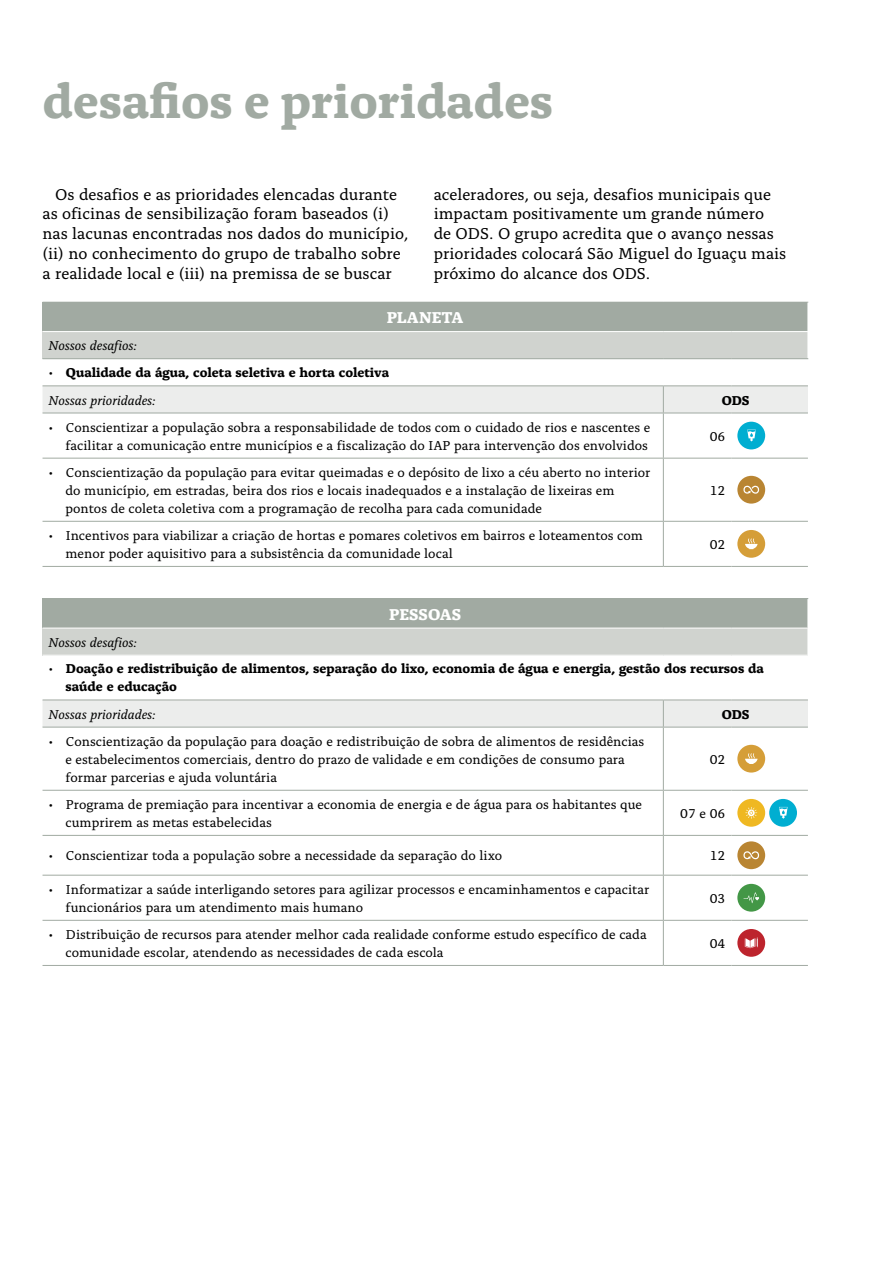
<style>
.page{position:relative;width:893px;height:1263px;background:#fff}
.page>*{position:absolute;margin:0;border:0;box-sizing:border-box;transform-origin:0 0}
.t1{font:700 49.5px "Alda OT";color:#a1aaa2}
.t2{font:16.5px/19.8px "Alda OT";color:#000}
.t3{font:700 16.5px "Alda OT";color:#fff}
.t4{font:13.5px/18px "Alda OT";color:#000}
.t5{font:700 13.5px/27.2px "Alda OT";color:#000}
.t6{font:italic 13.5px "Alda OT";color:#000}
.s1{font-weight:400}
.s2{font-weight:400;font-style:italic}
</style>
<div class="page">
<div style="left:43px;top:302px;width:765px;height:30px;background:#a1aaa2"></div>
<div style="left:43px;top:332px;width:765px;height:27px;background:#d0d3cf"></div>
<svg style="left:43px;top:386px;width:765px;height:27px;background:#e9eae9"></svg>
<hr style="left:43px;top:413px;width:620px;height:1px;background:#a1aaa2">
<hr style="left:663px;top:413px;width:1px;height:45px;background:#a1aaa2">
<hr style="left:43px;top:458px;width:620px;height:1px;background:#a1aaa2">
<hr style="left:663px;top:458px;width:68px;height:1px;background:#a1aaa2">
<hr style="left:663px;top:458px;width:1px;height:63px;background:#a1aaa2">
<hr style="left:731px;top:458px;width:77px;height:1px;background:#a1aaa2">
<hr style="left:43px;top:521px;width:620px;height:1px;background:#a1aaa2">
<hr style="left:663px;top:521px;width:68px;height:1px;background:#a1aaa2">
<hr style="left:663px;top:522px;width:1px;height:44px;background:#a1aaa2">
<hr style="left:731px;top:521px;width:77px;height:1px;background:#a1aaa2">
<hr style="left:43px;top:566px;width:620px;height:1px;background:#a1aaa2">
<hr style="left:663px;top:566px;width:68px;height:1px;background:#a1aaa2">
<hr style="left:731px;top:566px;width:77px;height:1px;background:#a1aaa2">
<hr style="left:663px;top:413px;width:68px;height:1px;background:#a1aaa2">
<hr style="left:731px;top:413px;width:77px;height:1px;background:#a1aaa2">
<svg style="left:807px;top:303px;width:1px;height:55px"></svg>
<hr style="left:43px;top:331px;width:620px;height:1px;background:#fff">
<hr style="left:663px;top:331px;width:68px;height:1px;background:#fff">
<hr style="left:731px;top:331px;width:77px;height:1px;background:#fff">
<hr style="left:43px;top:385px;width:620px;height:1px;background:#a1aaa2">
<hr style="left:663px;top:385px;width:68px;height:1px;background:#a1aaa2">
<hr style="left:731px;top:385px;width:77px;height:1px;background:#a1aaa2">
<hr style="left:43px;top:358px;width:620px;height:1px;background:#a1aaa2">
<hr style="left:663px;top:358px;width:68px;height:1px;background:#a1aaa2">
<hr style="left:731px;top:358px;width:77px;height:1px;background:#a1aaa2">
<svg style="left:737px;top:422px;width:28px;height:27px"></svg>
<svg style="left:737px;top:476px;width:28px;height:28px"></svg>
<svg style="left:737px;top:530px;width:28px;height:28px"></svg>
<div style="left:43px;top:599px;width:765px;height:29px;background:#a1aaa2"></div>
<div style="left:43px;top:628px;width:765px;height:27px;background:#d0d3cf"></div>
<svg style="left:43px;top:700px;width:765px;height:27px;background:#e9eae9"></svg>
<hr style="left:43px;top:727px;width:620px;height:1px;background:#a1aaa2">
<hr style="left:663px;top:727px;width:1px;height:63px;background:#a1aaa2">
<hr style="left:43px;top:790px;width:620px;height:1px;background:#a1aaa2">
<hr style="left:663px;top:790px;width:68px;height:1px;background:#a1aaa2">
<hr style="left:663px;top:791px;width:1px;height:44px;background:#a1aaa2">
<hr style="left:731px;top:790px;width:77px;height:1px;background:#a1aaa2">
<hr style="left:43px;top:835px;width:620px;height:1px;background:#a1aaa2">
<hr style="left:663px;top:835px;width:68px;height:1px;background:#a1aaa2">
<hr style="left:663px;top:836px;width:1px;height:39px;background:#a1aaa2">
<hr style="left:731px;top:835px;width:77px;height:1px;background:#a1aaa2">
<hr style="left:43px;top:875px;width:620px;height:1px;background:#a1aaa2">
<hr style="left:663px;top:875px;width:68px;height:1px;background:#a1aaa2">
<hr style="left:663px;top:875px;width:1px;height:45px;background:#a1aaa2">
<hr style="left:731px;top:875px;width:77px;height:1px;background:#a1aaa2">
<hr style="left:43px;top:920px;width:620px;height:1px;background:#a1aaa2">
<hr style="left:663px;top:921px;width:1px;height:44px;background:#a1aaa2">
<hr style="left:43px;top:965px;width:620px;height:1px;background:#a1aaa2">
<hr style="left:663px;top:700px;width:68px;height:1px;background:#a1aaa2">
<hr style="left:731px;top:700px;width:77px;height:1px;background:#a1aaa2">
<hr style="left:663px;top:727px;width:68px;height:1px;background:#a1aaa2">
<hr style="left:731px;top:727px;width:77px;height:1px;background:#a1aaa2">
<hr style="left:663px;top:920px;width:68px;height:1px;background:#a1aaa2">
<hr style="left:731px;top:920px;width:77px;height:1px;background:#a1aaa2">
<hr style="left:663px;top:965px;width:68px;height:1px;background:#a1aaa2">
<hr style="left:731px;top:965px;width:77px;height:1px;background:#a1aaa2">
<hr style="left:43px;top:598px;width:620px;height:1px;background:#a1aaa2">
<hr style="left:663px;top:598px;width:68px;height:1px;background:#a1aaa2">
<hr style="left:731px;top:598px;width:77px;height:1px;background:#a1aaa2">
<svg style="left:807px;top:599px;width:1px;height:56px"></svg>
<hr style="left:43px;top:628px;width:620px;height:1px;background:#fff">
<hr style="left:663px;top:628px;width:68px;height:1px;background:#fff">
<hr style="left:731px;top:628px;width:77px;height:1px;background:#fff">
<svg style="left:737px;top:745px;width:28px;height:27px"></svg>
<svg style="left:737px;top:799px;width:60px;height:28px"></svg>
<svg style="left:737px;top:841px;width:28px;height:28px"></svg>
<svg style="left:737px;top:884px;width:28px;height:28px"></svg>
<svg style="left:737px;top:929px;width:28px;height:28px"></svg>
<h1 class="t1" style="left:43px;top:81px;width:512px">desafios e prioridades</h1>
<p class="t2" style="left:43px;top:186px;width:367px;text-indent:13px">Os desafios e as prioridades elencadas durante as oficinas de sensibilização foram baseados (i) nas lacunas encontradas nos dados do município, (ii) no conhecimento do grupo de trabalho sobre a realidade local e (iii) na premissa de se buscar</p>
<p class="t2" style="left:434px;top:186px;width:354px">aceleradores, ou seja, desafios municipais que impactam positivamente um grande número<br>de ODS. O grupo acredita que o avanço nessas prioridades colocará São Miguel do Iguaçu mais próximo do alcance dos ODS.</p>
<p class="t3" style="left:387px;top:311px;width:78px">PLANETA</p>
<p class="t6" style="left:49px;top:340px;width:90px">Nossos desafios:</p>
<p class="t5" style="left:49px;top:360px;width:342px"><span class="s1">•</span> Qualidade da água, coleta seletiva e horta coletiva<br><span class="s2">Nossas prioridades:</span></p>
<p class="t5" style="left:722px;top:388px;width:29px">ODS</p>
<p class="t4" style="left:49px;top:419px;width:603px;text-align:right">• Conscientizar a população sobra a responsabilidade de todos com o cuidado de rios e nascentes e facilitar a comunicação entre municípios e a fiscalização do IAP para intervenção dos envolvidos</p>
<p class="t4" style="left:710px;top:428px;width:17px">06</p>
<p class="t4" style="left:66px;top:464px;width:586px;text-indent:-17px">• Conscientização da população para evitar queimadas e o depósito de lixo a céu aberto no interior do município, em estradas, beira dos rios e locais inadequados e a instalação de lixeiras em pontos de coleta coletiva com a programação de recolha para cada comunidade</p>
<p class="t4" style="left:710px;top:482px;width:17px">12</p>
<p class="t4" style="left:66px;top:527px;width:579px;text-indent:-17px">• Incentivos para viabilizar a criação de hortas e pomares coletivos em bairros e loteamentos com menor poder aquisitivo para a subsistência da comunidade local</p>
<p class="t4" style="left:710px;top:536px;width:17px">02</p>
<p class="t3" style="left:389px;top:607px;width:73px">PESSOAS</p>
<p class="t6" style="left:49px;top:636px;width:90px">Nossos desafios:</p>
<p class="t5" style="left:66px;top:661px;width:700px;line-height:18px;text-indent:-17px"><span class="s1">•</span> Doação e redistribuição de alimentos, separação do lixo, economia de água e energia, gestão dos recursos da saúde e educação</p>
<p class="t6" style="left:49px;top:708px;width:109px">Nossas prioridades:</p>
<p class="t5" style="left:722px;top:702px;width:29px">ODS</p>
<p class="t4" style="left:66px;top:733px;width:580px;text-indent:-17px">• Conscientização da população para doação e redistribuição de sobra de alimentos de residências e estabelecimentos comerciais, dentro do prazo de validade e em condições de consumo para formar parcerias e ajuda voluntária</p>
<p class="t4" style="left:710px;top:751px;width:17px">02</p>
<p class="t4" style="left:66px;top:796px;width:578px;text-indent:-17px">• Programa de premiação para incentivar a economia de energia e de água para os habitantes que cumprirem as metas estabelecidas</p>
<p class="t4" style="left:680px;top:805px;width:47px">07 e 06</p>
<p class="t4" style="left:49px;top:848px;width:455px">• Conscientizar toda a população sobre a necessidade da separação do lixo</p>
<p class="t4" style="left:710px;top:848px;width:17px">12</p>
<p class="t4" style="left:66px;top:881px;width:585px;text-indent:-17px">• Informatizar a saúde interligando setores para agilizar processos e encaminhamentos e capacitar funcionários para um atendimento mais humano</p>
<p class="t4" style="left:710px;top:890px;width:17px">03</p>
<p class="t4" style="left:66px;top:926px;width:583px;text-indent:-17px">• Distribuição de recursos para atender melhor cada realidade conforme estudo específico de cada comunidade escolar, atendendo as necessidades de cada escola</p>
<p class="t4" style="left:710px;top:935px;width:17px">04</p>
</div>
